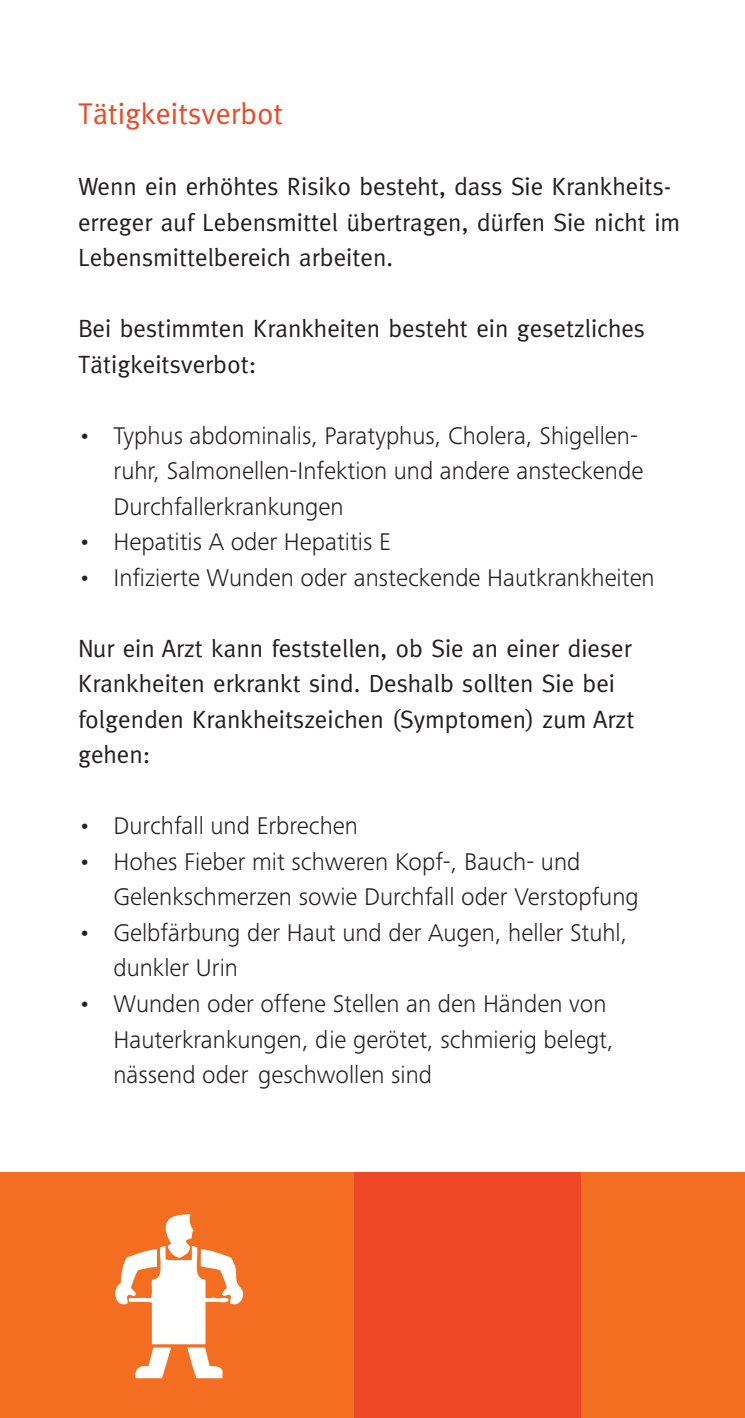
<style>
.page{position:relative;width:745px;height:1418px;background:#fff}
.page>*{position:absolute;margin:0;border:0;box-sizing:border-box;transform-origin:0 0}
.t1{font:30px "Meta";color:#ef4826}
.t2{font:300 25px/35.5px "Frutiger Next Pro";color:#231f20}
.t3{font:25px/35.5px "Meta";color:#231f20}
</style>
<div class="page">
<div style="left:0;top:1172px;width:354px;height:245px;background:#f36e21"></div>
<svg style="left:115px;top:1214px;width:128px;height:164px"></svg>
<div style="left:354px;top:1172px;width:227px;height:245px;background:#ef4826"></div>
<div style="left:581px;top:1172px;width:163px;height:245px;background:#f36e21"></div>
<p class="t1" style="left:78px;top:102px;width:206px">Tätigkeitsverbot</p>
<p class="t3" style="left:78px;top:170px;width:603px">Wenn ein erhöhtes Risiko besteht, dass Sie Krankheits&shy;erreger auf Lebensmittel übertragen, dürfen Sie nicht im<br>Lebensmittelbereich arbeiten.</p>
<p class="t3" style="left:78px;top:312px;width:568px">Bei bestimmten Krankheiten besteht ein gesetzliches<br>Tätigkeitsverbot:</p>
<p class="t2" style="left:78px;top:420px;width:566px;text-align:right">• Typhus abdominalis, Paratyphus, Cholera, Shigellen&shy;ruhr, Salmonellen-Infektion und andere ansteckende</p>
<p class="t2" style="left:113px;top:491px;width:231px">Durchfallerkrankungen</p>
<p class="t2" style="left:78px;top:526px;width:314px">• Hepatitis A oder Hepatitis E</p>
<p class="t2" style="left:78px;top:562px;width:578px">• Infizierte Wunden oder ansteckende Hautkrankheiten</p>
<p class="t3" style="left:78px;top:632px;width:557px">Nur ein Arzt kann feststellen, ob Sie an einer dieser Krankheiten erkrankt sind. Deshalb sollten Sie bei folgenden Krankheitszeichen (Symptomen) zum Arzt gehen:</p>
<p class="t2" style="left:78px;top:810px;width:281px">• Durchfall und Erbrechen</p>
<p class="t2" style="left:113px;top:846px;width:526px;text-indent:-35px">• Hohes Fieber mit schweren Kopf-, Bauch- und<br>Gelenkschmerzen sowie Durchfall oder Verstopfung</p>
<p class="t2" style="left:78px;top:917px;width:550px">• Gelbfärbung der Haut und der Augen, heller Stuhl,</p>
<p class="t2" style="left:113px;top:952px;width:126px">dunkler Urin</p>
<p class="t2" style="left:113px;top:988px;width:501px;text-indent:-35px">• Wunden oder offene Stellen an den Händen von<br>Hauterkrankungen, die gerötet, schmierig belegt, nässend oder geschwollen sind</p>
</div>
